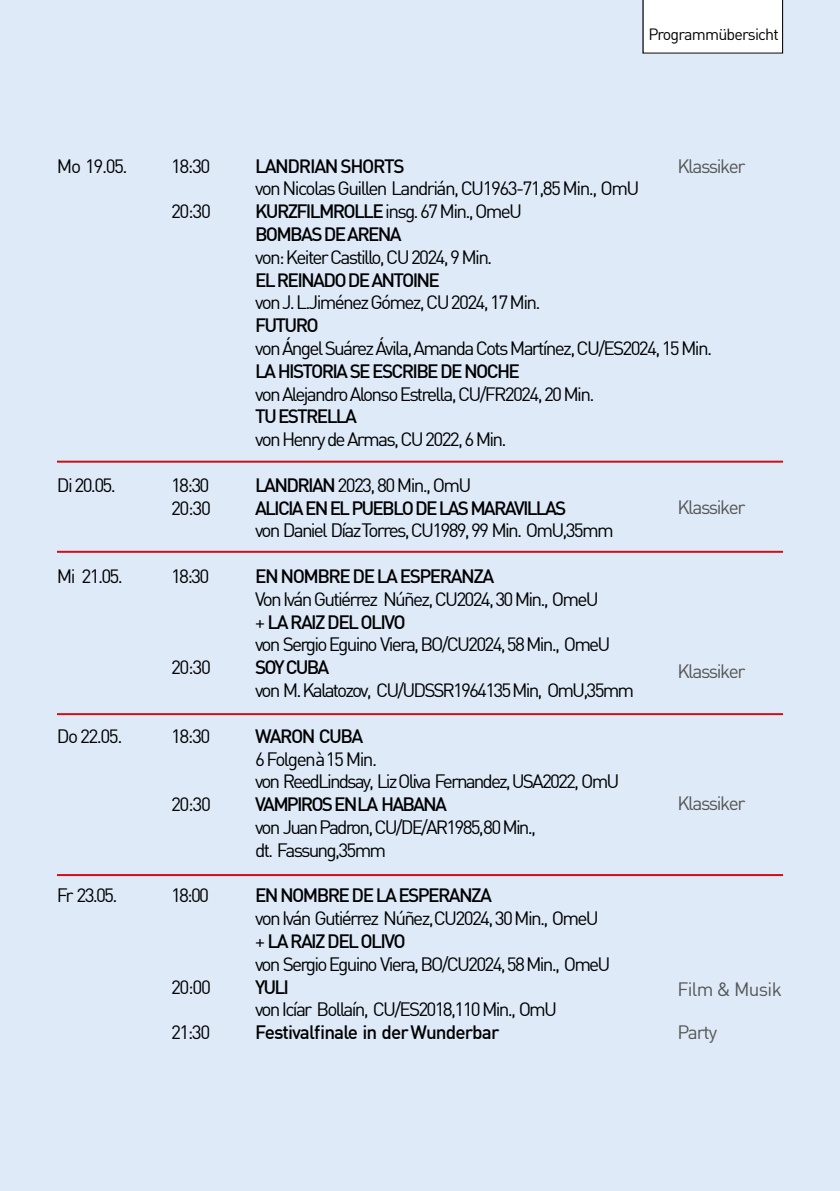
<style>
.page{position:relative;width:840px;height:1191px;background:#fff}
.page>*{position:absolute;margin:0;border:0;box-sizing:border-box;transform-origin:0 0}
.t1{font:19px/22.8px "DIN";letter-spacing:-.09em;color:#000}
.t2{font:500 19px/22.8px "DIN";letter-spacing:-.09em;color:#000}
.t3{font:19px "DIN";letter-spacing:-.075em;color:#565655}
.t4{font:500 19px "DIN";letter-spacing:-.045em;color:#000}
.t5{font:500 19px "DIN";letter-spacing:-.07em;color:#000}
.t6{font:19px "DIN";letter-spacing:-.035em;color:#565655}
.t7{font:16px "DIN";letter-spacing:-.05em;color:#000}
.s1{font-weight:400}
.s2{font-weight:500}
</style>
<div class="page">
<div style="left:0;top:0;width:839px;height:1191px;background:#deeaf8"></div>
<hr style="left:57px;top:461px;width:726px;height:2px;background:#cd1013">
<hr style="left:57px;top:874px;width:726px;height:2px;background:#cd1013">
<hr style="left:57px;top:551px;width:726px;height:2px;background:#cd1013">
<hr style="left:57px;top:713px;width:726px;height:2px;background:#cd1013">
<svg style="left:642px;top:0;width:141px;height:54px"></svg>
<p class="t7" style="left:648px;top:28px;width:132px">Programmübersicht</p>
<p class="t1" style="left:57px;top:156px;width:72px">Mo 19.05.</p>
<p class="t1" style="left:171px;top:156px;width:41px">18:30</p>
<p class="t5" style="left:255px;top:158px;width:151px">LANDRIAN SHORTS</p>
<p class="t3" style="left:677px;top:158px;width:70px">Klassiker</p>
<p class="t1" style="left:255px;top:179px;width:386px">von Nicolas Guillen Landrián, CU 1963-71,85 Min., OmU</p>
<p class="t1" style="left:171px;top:202px;width:41px">20:30</p>
<p class="t2" style="left:255px;top:202px;width:268px">KURZFILMROLLE <span class="s1">insg. 67 Min., OmeU<br></span>BOMBAS DE ARENA</p>
<p class="t1" style="left:255px;top:247px;width:239px">von: Keiter Castillo, CU 2024, 9 Min.</p>
<p class="t2" style="left:255px;top:270px;width:186px">EL REINADO DE ANTOINE</p>
<p class="t1" style="left:255px;top:293px;width:287px">von J. L.Jiménez Gómez, CU 2024, 17 Min.</p>
<p class="t2" style="left:255px;top:316px;width:65px">FUTURO</p>
<p class="t1" style="left:255px;top:339px;width:458px">von Ángel Suárez Ávila, Amanda Cots Martínez, CU/ES2024, 15 Min.</p>
<p class="t2" style="left:255px;top:361px;width:266px">LA HISTORIA SE ESCRIBE DE NOCHE</p>
<p class="t1" style="left:255px;top:384px;width:341px">von Alejandro Alonso Estrella, CU/FR2024, 20 Min.</p>
<p class="t2" style="left:255px;top:407px;width:103px">TU ESTRELLA</p>
<p class="t1" style="left:255px;top:430px;width:253px">von Henry de Armas, CU 2022, 6 Min.</p>
<p class="t1" style="left:57px;top:475px;width:60px">Di 20.05.</p>
<p class="t1" style="left:171px;top:475px;width:40px">18:30</p>
<p class="t1" style="left:255px;top:475px;width:218px"><span class="s2">LANDRIAN</span> 2023, 80 Min., OmU</p>
<p class="t1" style="left:171px;top:498px;width:41px">20:30</p>
<p class="t2" style="left:255px;top:498px;width:313px">ALICIA EN EL PUEBLO DE LAS MARAVILLAS</p>
<p class="t3" style="left:677px;top:499px;width:70px">Klassiker</p>
<p class="t1" style="left:255px;top:521px;width:360px">von Daniel Díaz Torres, CU 1989, 99 Min. OmU,35mm</p>
<p class="t1" style="left:57px;top:567px;width:67px">Mi 21.05.</p>
<p class="t1" style="left:171px;top:567px;width:40px">18:30</p>
<p class="t2" style="left:255px;top:567px;width:240px">EN NOMBRE DE LA ESPERANZA</p>
<p class="t1" style="left:255px;top:589px;width:357px">Von Iván Gutiérrez Núñez, CU 2024, 30 Min., OmeU + <span class="s2">LA RAIZ DEL OLIVO<br></span>von Sergio Eguino Viera,BO/CU 2024,58 Min., OmeU</p>
<p class="t1" style="left:171px;top:658px;width:41px">20:30</p>
<p class="t2" style="left:255px;top:658px;width:76px">SOY CUBA</p>
<p class="t1" style="left:255px;top:681px;width:380px">von M.Kalatozov, CU/UDSSR1964 135 Min, OmU,35mm</p>
<p class="t1" style="left:57px;top:726px;width:67px">Do 22.05.</p>
<p class="t1" style="left:171px;top:726px;width:41px">18:30</p>
<p class="t2" style="left:255px;top:726px;width:110px">WARON CUBA</p>
<p class="t1" style="left:255px;top:749px;width:366px">6 Folgen à 15 Min.<br>von Reed Lindsay, Liz Oliva Fernandez,USA 2022, OmU</p>
<p class="t1" style="left:171px;top:795px;width:41px">20:30</p>
<p class="t2" style="left:255px;top:795px;width:193px">VAMPIROS EN LA HABANA</p>
<p class="t1" style="left:255px;top:817px;width:282px">von Juan Padron,CU/DE/AR1985,80 Min., dt. Fassung,35mm</p>
<p class="t1" style="left:57px;top:886px;width:62px">Fr 23.05.</p>
<p class="t1" style="left:171px;top:886px;width:40px">18:00</p>
<p class="t2" style="left:255px;top:886px;width:238px">EN NOMBRE DE LA ESPERANZA</p>
<p class="t1" style="left:255px;top:909px;width:357px">von Iván Gutiérrez Núñez, CU 2024, 30 Min., OmeU + <span class="s2">LA RAIZ DEL OLIVO<br></span>von Sergio Eguino Viera,BO/CU 2024,58 Min., OmeU</p>
<p class="t3" style="left:677px;top:664px;width:70px">Klassiker</p>
<p class="t3" style="left:677px;top:796px;width:70px">Klassiker</p>
<p class="t1" style="left:171px;top:977px;width:41px">20:00</p>
<p class="t2" style="left:255px;top:977px;width:35px">YULI</p>
<p class="t1" style="left:255px;top:1000px;width:303px">von Icíar Bollaín, CU/ES2018,110 Min., OmU</p>
<p class="t1" style="left:171px;top:1023px;width:41px">21:30</p>
<p class="t4" style="left:255px;top:1025px;width:246px">Festivalfinale in der Wunderbar</p>
<p class="t3" style="left:677px;top:1025px;width:41px">Party</p>
<p class="t6" style="left:677px;top:981px;width:106px">Film &amp; Musik</p>
</div>
